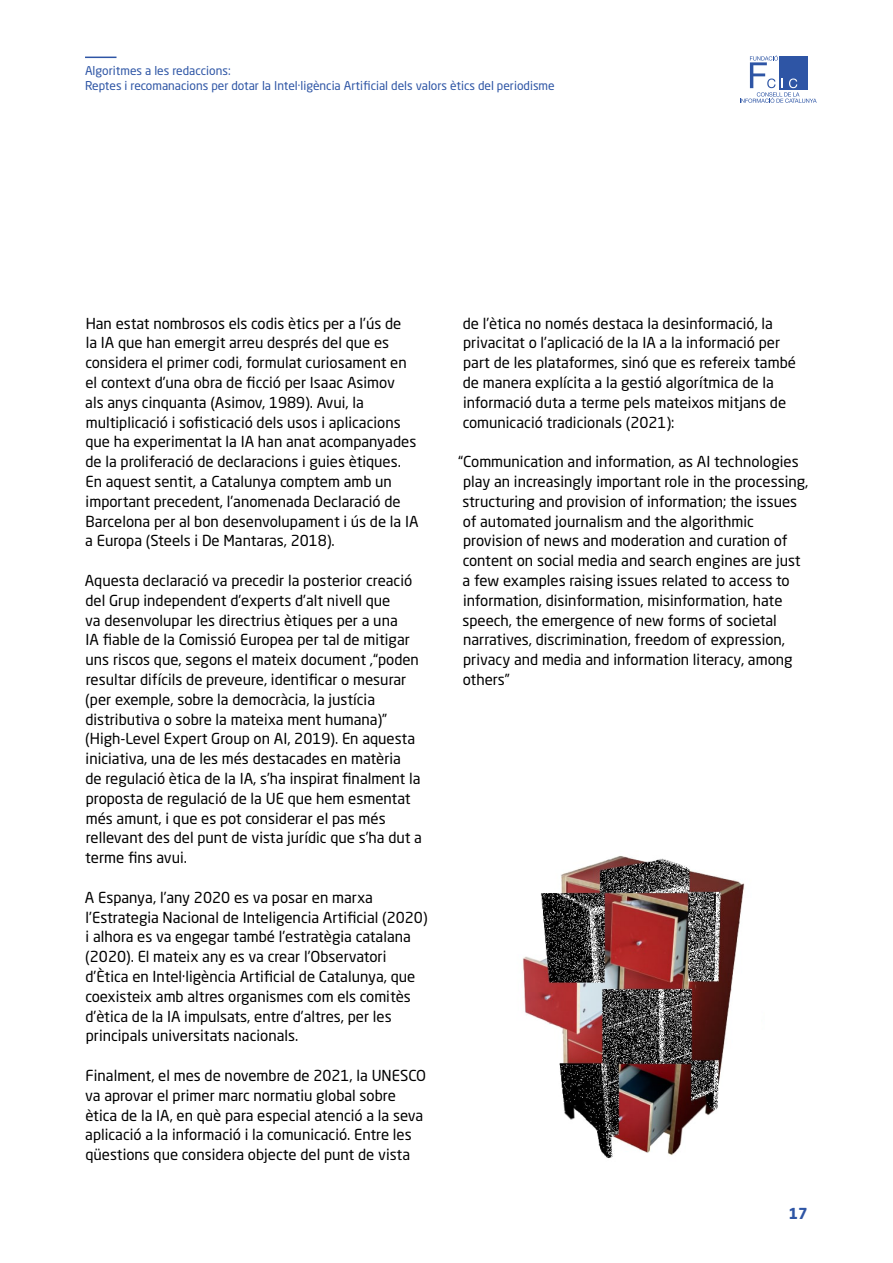
<style>
.page{position:relative;width:893px;height:1263px;background:#fff}
.page>*{position:absolute;margin:0;border:0;box-sizing:border-box;transform-origin:0 0}
.t1{font:15px/19.8px "Neo Sans Std";color:#000}
.t2{font:700 15px "Neo Sans Std";color:#2e55a5}
.t3{font:12px/15px "Neo Sans Std";color:#2e55a5}
</style>
<div class="page">
<hr style="left:85px;top:57px;width:32px;height:1px;background:#2e55a5">
<svg style="left:740px;top:55px;width:77px;height:48px"></svg>
<img style="left:523px;top:856px;width:222px;height:303px">
<p class="t3" style="left:85px;top:63px;width:471px">Algoritmes a les redaccions:<br>Reptes i recomanacions per dotar la Intel·ligència Artificial dels valors ètics del periodisme</p>
<p class="t1" style="left:85px;top:313px;width:335px">Han estat nombrosos els codis ètics per a l’ús de<br>la IA que han emergit arreu després del que es considera el primer codi, formulat curiosament en el context d’una obra de ficció per Isaac Asimov<br>als anys cinquanta (Asimov, 1989). Avui, la multiplicació i sofisticació dels usos i aplicacions que ha experimentat la IA han anat acompanyades de la proliferació de declaracions i guies ètiques.<br>En aquest sentit, a Catalunya comptem amb un important precedent, l’anomenada Declaració de Barcelona per al bon desenvolupament i ús de la IA a Europa (Steels i De Mantaras, 2018).</p>
<p class="t1" style="left:85px;top:570px;width:339px">Aquesta declaració va precedir la posterior creació del Grup independent d’experts d’alt nivell que<br>va desenvolupar les directrius ètiques per a una<br>IA fiable de la Comissió Europea per tal de mitigar uns riscos que, segons el mateix document ,“poden resultar difícils de preveure, identificar o mesurar (per exemple, sobre la democràcia, la justícia distributiva o sobre la mateixa ment humana)” (High-Level Expert Group on AI, 2019). En aquesta iniciativa, una de les més destacades en matèria<br>de regulació ètica de la IA, s’ha inspirat finalment la proposta de regulació de la UE que hem esmentat més amunt, i que es pot considerar el pas més rellevant des del punt de vista jurídic que s’ha dut a terme fins avui.</p>
<p class="t1" style="left:85px;top:887px;width:344px">A Espanya, l’any 2020 es va posar en marxa l’Estrategia Nacional de Inteligencia Artificial (2020) i alhora es va engegar també l’estratègia catalana (2020). El mateix any es va crear l’Observatori d’Ètica en Intel·ligència Artificial de Catalunya, que coexisteix amb altres organismes com els comitès d’ètica de la IA impulsats, entre d’altres, per les principals universitats nacionals.</p>
<p class="t1" style="left:85px;top:1065px;width:342px">Finalment, el mes de novembre de 2021, la UNESCO va aprovar el primer marc normatiu global sobre ètica de la IA, en què para especial atenció a la seva aplicació a la informació i la comunicació. Entre les qüestions que considera objecte del punt de vista</p>
<p class="t1" style="left:463px;top:313px;width:335px">de l’ètica no només destaca la desinformació, la privacitat o l’aplicació de la IA a la informació per part de les plataformes, sinó que es refereix també de manera explícita a la gestió algorítmica de la informació duta a terme pels mateixos mitjans de comunicació tradicionals (2021):</p>
<p class="t1" style="left:458px;top:451px;width:352px">“Communication and information, as AI technologies play an increasingly important role in the processing, structuring and provision of information; the issues of automated journalism and the algorithmic provision of news and moderation and curation of content on social media and search engines are just<br>a few examples raising issues related to access to information, disinformation, misinformation, hate speech, the emergence of new forms of societal narratives, discrimination, freedom of expression, privacy and media and information literacy, among others”</p>
<p class="t2" style="left:789px;top:1204px;width:21px">17</p>
</div>
